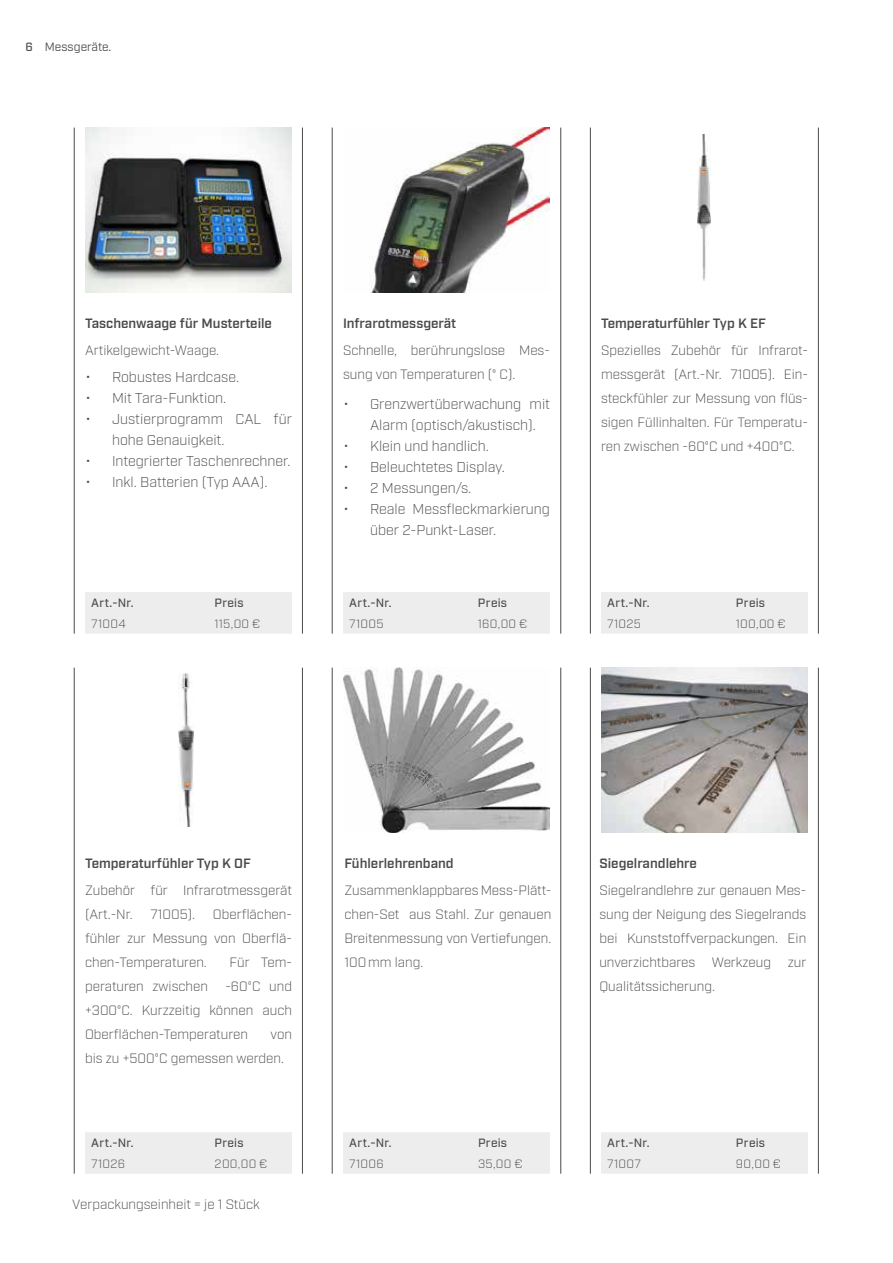
<style>
.page{position:relative;width:893px;height:1263px;background:#fff}
.page>*{position:absolute;margin:0;border:0;box-sizing:border-box;transform-origin:0 0}
.t1{font:300 14.25px/21px "Industry";color:#4a4a49}
.t2{font:300 13.5px/24px "Industry";color:#4a4a49}
.t3{font:600 13.5px "Industry";color:#4a4a49}
.t4{font:500 12px "Industry";letter-spacing:.025em;color:#4a4a49}
.t5{font:300 12px "Industry";letter-spacing:.02em;color:#4a4a49}
.t6{font:12px "Industry";color:#4a4a49}
.s1{font-weight:500}
</style>
<div class="page">
<img style="left:85px;top:128px;width:207px;height:164px">
<img style="left:369px;top:128px;width:181px;height:164px">
<img style="left:697px;top:135px;width:14px;height:145px">
<hr style="left:590px;top:128px;width:1px;height:506px;background:#4a4a49">
<hr style="left:332px;top:128px;width:1px;height:506px;background:#4a4a49">
<hr style="left:74px;top:128px;width:1px;height:506px;background:#4a4a49">
<hr style="left:302px;top:128px;width:1px;height:506px;background:#4a4a49">
<hr style="left:560px;top:128px;width:1px;height:506px;background:#4a4a49">
<hr style="left:818px;top:128px;width:1px;height:506px;background:#4a4a49">
<img style="left:179px;top:673px;width:14px;height:153px">
<img style="left:343px;top:668px;width:207px;height:164px">
<img style="left:601px;top:668px;width:207px;height:164px">
<hr style="left:590px;top:668px;width:1px;height:506px;background:#4a4a49">
<hr style="left:332px;top:668px;width:1px;height:506px;background:#4a4a49">
<hr style="left:74px;top:668px;width:1px;height:506px;background:#4a4a49">
<hr style="left:302px;top:668px;width:1px;height:506px;background:#4a4a49">
<hr style="left:560px;top:668px;width:1px;height:506px;background:#4a4a49">
<hr style="left:818px;top:668px;width:1px;height:506px;background:#4a4a49">
<div style="left:85px;top:592px;width:207px;height:42px;background:#ededed"></div>
<div style="left:91px;top:598px;width:112px;height:11px;background:#ededed"></div>
<div style="left:215px;top:598px;width:71px;height:11px;background:#ededed"></div>
<div style="left:91px;top:619px;width:112px;height:10px;background:#ededed"></div>
<div style="left:215px;top:619px;width:71px;height:10px;background:#ededed"></div>
<div style="left:343px;top:592px;width:207px;height:42px;background:#ededed"></div>
<div style="left:349px;top:598px;width:117px;height:11px;background:#ededed"></div>
<div style="left:478px;top:598px;width:66px;height:11px;background:#ededed"></div>
<div style="left:349px;top:619px;width:117px;height:10px;background:#ededed"></div>
<div style="left:478px;top:619px;width:66px;height:10px;background:#ededed"></div>
<div style="left:601px;top:592px;width:207px;height:42px;background:#ededed"></div>
<div style="left:607px;top:598px;width:117px;height:11px;background:#ededed"></div>
<div style="left:736px;top:598px;width:66px;height:11px;background:#ededed"></div>
<div style="left:607px;top:619px;width:117px;height:10px;background:#ededed"></div>
<div style="left:736px;top:619px;width:66px;height:10px;background:#ededed"></div>
<div style="left:85px;top:1132px;width:207px;height:42px;background:#ededed"></div>
<div style="left:91px;top:1138px;width:112px;height:11px;background:#ededed"></div>
<div style="left:215px;top:1138px;width:71px;height:11px;background:#ededed"></div>
<div style="left:91px;top:1159px;width:112px;height:10px;background:#ededed"></div>
<div style="left:215px;top:1159px;width:71px;height:10px;background:#ededed"></div>
<div style="left:343px;top:1132px;width:207px;height:42px;background:#ededed"></div>
<div style="left:349px;top:1138px;width:117px;height:11px;background:#ededed"></div>
<div style="left:478px;top:1138px;width:66px;height:11px;background:#ededed"></div>
<div style="left:349px;top:1159px;width:117px;height:10px;background:#ededed"></div>
<div style="left:478px;top:1159px;width:66px;height:10px;background:#ededed"></div>
<div style="left:601px;top:1132px;width:207px;height:42px;background:#ededed"></div>
<div style="left:607px;top:1138px;width:117px;height:11px;background:#ededed"></div>
<div style="left:736px;top:1138px;width:66px;height:11px;background:#ededed"></div>
<div style="left:607px;top:1159px;width:117px;height:10px;background:#ededed"></div>
<div style="left:736px;top:1159px;width:66px;height:10px;background:#ededed"></div>
<p class="t6" style="left:26px;top:40px;width:87px"><span class="s1">6</span> Messgeräte.</p>
<p class="t3" style="left:85px;top:315px;width:188px">Taschenwaage für Musterteile</p>
<p class="t2" style="left:85px;top:338px;width:136px">Artikelgewicht-Waage.</p>
<p class="t1" style="left:85px;top:367px;width:156px">• Robustes Hardcase.</p>
<p class="t1" style="left:85px;top:388px;width:143px">• Mit Tara-Funktion.</p>
<p class="t1" style="left:112px;top:409px;width:181px;text-indent:-27px">• Justierprogramm CAL für hohe Genauigkeit.</p>
<p class="t1" style="left:85px;top:451px;width:207px">• Integrierter Taschenrechner.</p>
<p class="t1" style="left:85px;top:472px;width:184px">• Inkl. Batterien (Typ AAA).</p>
<p class="t4" style="left:91px;top:596px;width:44px">Art.-Nr.</p>
<p class="t4" style="left:215px;top:596px;width:31px">Preis</p>
<p class="t5" style="left:91px;top:616px;width:36px">71004</p>
<p class="t5" style="left:215px;top:616px;width:47px">115,00 €</p>
<p class="t3" style="left:343px;top:315px;width:115px">Infrarotmessgerät</p>
<p class="t2" style="left:343px;top:338px;width:208px">Schnelle, berührungslose Mes&shy;sung von Temperaturen (° C).</p>
<p class="t1" style="left:370px;top:394px;width:181px;text-indent:-27px">• Grenzwertüberwachung mit<br>Alarm (optisch/akustisch).</p>
<p class="t1" style="left:343px;top:436px;width:147px">• Klein und handlich.</p>
<p class="t1" style="left:343px;top:457px;width:163px">• Beleuchtetes Display.</p>
<p class="t1" style="left:343px;top:478px;width:130px">• 2 Messungen/s.</p>
<p class="t1" style="left:370px;top:499px;width:181px;text-indent:-27px">• Reale Messfleckmarkierung über 2-Punkt-Laser.</p>
<p class="t4" style="left:349px;top:596px;width:44px">Art.-Nr.</p>
<p class="t4" style="left:478px;top:596px;width:31px">Preis</p>
<p class="t5" style="left:349px;top:616px;width:36px">71005</p>
<p class="t5" style="left:478px;top:616px;width:51px">160,00 €</p>
<p class="t3" style="left:601px;top:315px;width:166px">Temperaturfühler Typ K EF</p>
<p class="t2" style="left:601px;top:338px;width:208px">Spezielles Zubehör für Infrarot‑ messgerät (Art.-Nr. 71005). Ein-‑ steckfühler zur Messung von flüs&shy;sigen Füllinhalten. Für Temperatu&shy;ren zwischen -60°C und +400°C.</p>
<p class="t4" style="left:607px;top:596px;width:44px">Art.-Nr.</p>
<p class="t4" style="left:736px;top:596px;width:31px">Preis</p>
<p class="t5" style="left:607px;top:616px;width:36px">71025</p>
<p class="t5" style="left:736px;top:616px;width:51px">100,00 €</p>
<p class="t3" style="left:85px;top:855px;width:167px">Temperaturfühler Typ K OF</p>
<p class="t2" style="left:85px;top:878px;width:208px">Zubehör für Infrarotmessgerät (Art.-Nr.</p>
<p class="t2" style="left:150px;top:902px;width:46px">71005).</p>
<p class="t2" style="left:85px;top:902px;width:208px;text-align:justify;text-indent:128px">Oberflächen&shy;fühler zur Messung von Oberflä&shy;chen-Temperaturen.</p>
<p class="t2" style="left:230px;top:950px;width:64px">Für Tem-</p>
<p class="t2" style="left:85px;top:974px;width:208px;text-align:justify;text-indent:140px">-60°C und +300°C. Kurzzeitig können auch Oberflächen-Temperaturen</p>
<p class="t2" style="left:85px;top:974px;width:124px">peraturen zwischen</p>
<p class="t2" style="left:85px;top:1022px;width:208px;text-indent:185px">von bis zu +500°C gemessen werden.</p>
<p class="t4" style="left:91px;top:1136px;width:44px">Art.-Nr.</p>
<p class="t4" style="left:215px;top:1136px;width:31px">Preis</p>
<p class="t5" style="left:91px;top:1156px;width:36px">71026</p>
<p class="t5" style="left:215px;top:1156px;width:54px">200,00 €</p>
<p class="t2" style="left:72px;top:1192px;width:189px">Verpackungseinheit = je 1 Stück</p>
<p class="t3" style="left:344px;top:855px;width:111px">Fühlerlehrenband</p>
<p class="t2" style="left:344px;top:879px;width:208px">Zusammenklappbares Mess-Plätt-‑ chen-Set aus Stahl. Zur genauen<br>Breitenmessung von Vertiefungen.<br>100mm lang.</p>
<p class="t3" style="left:599px;top:855px;width:99px">Siegelrandlehre</p>
<p class="t2" style="left:599px;top:879px;width:208px;text-align:justify">Siegelrandlehre zur genauen Mes&shy;sung der Neigung des Siegelrands bei Kunststoffverpackungen. Ein unverzichtbares Werkzeug zur Qualitätssicherung.</p>
<p class="t4" style="left:349px;top:1136px;width:44px">Art.-Nr.</p>
<p class="t4" style="left:478px;top:1136px;width:31px">Preis</p>
<p class="t5" style="left:349px;top:1156px;width:36px">71006</p>
<p class="t5" style="left:478px;top:1156px;width:46px">35,00 €</p>
<p class="t4" style="left:607px;top:1136px;width:44px">Art.-Nr.</p>
<p class="t4" style="left:736px;top:1136px;width:31px">Preis</p>
<p class="t5" style="left:607px;top:1156px;width:35px">71007</p>
<p class="t5" style="left:736px;top:1156px;width:46px">90,00 €</p>
</div>
